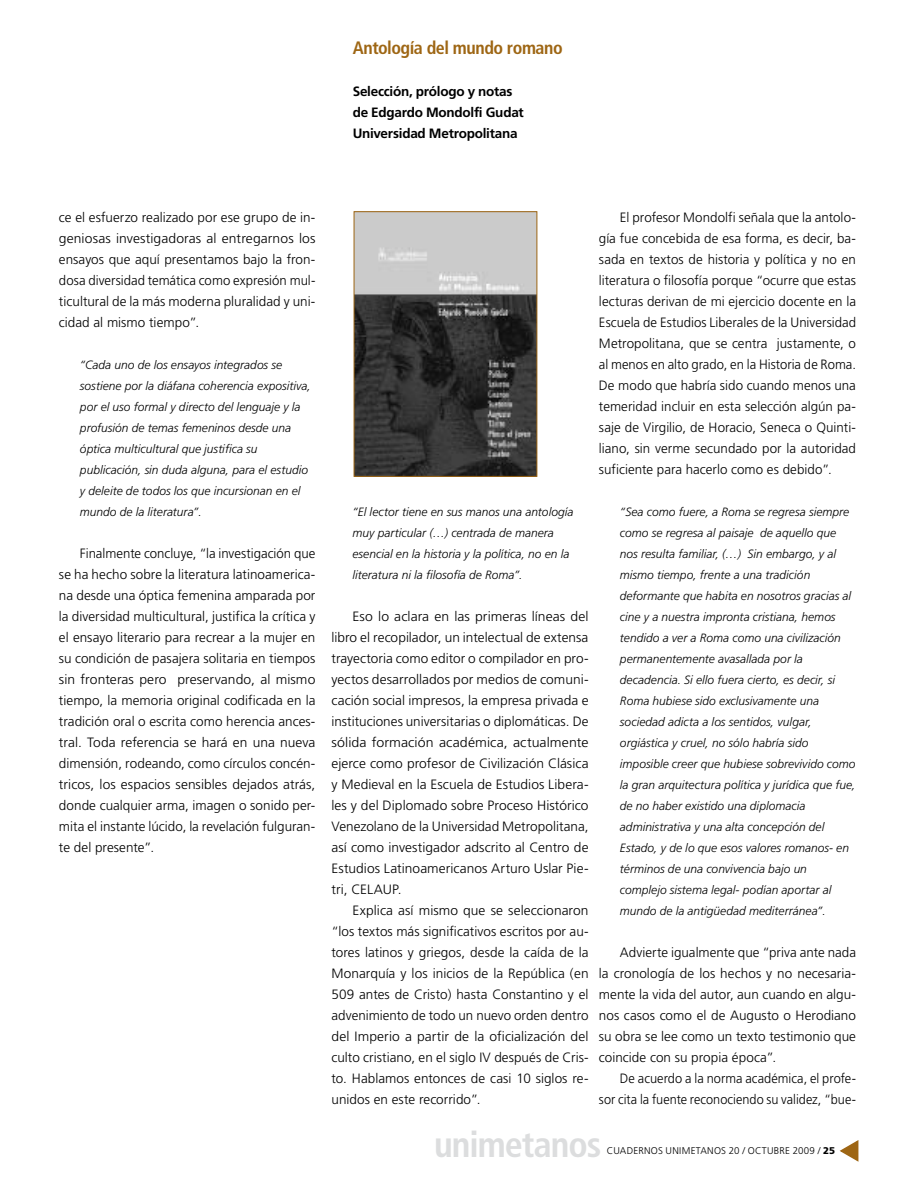
<style>
.page{position:relative;width:918px;height:1188px;background:#fff}
.page>*{position:absolute;margin:0;border:0;box-sizing:border-box;transform-origin:0 0}
.t1{font:700 condensed 36px "Frutiger";letter-spacing:-.03em;color:#dcddde}
.t2{font:700 condensed 18px "Frutiger";letter-spacing:-.025em;color:#9e6614}
.t3{font:300 13.5px/21px "Frutiger";letter-spacing:.005em;color:#000;text-align:justify}
.t4{font:300 13.5px/21px "Frutiger";letter-spacing:.005em;color:#000;text-align:right;scale:.95 1}
.t5{font:700 13.5px/21px "Frutiger";letter-spacing:-.02em;color:#000}
.t6{font:italic 300 12px/21px "Frutiger";color:#000}
.t7{font:300 9.75px "Frutiger";letter-spacing:.025em;color:#000}
.s1{font-weight:900}
</style>
<div class="page">
<svg style="left:839px;top:1140px;width:20px;height:22px"></svg>
<img style="left:356px;top:213px;width:179px;height:262px">
<div style="left:354px;top:211px;width:183px;height:266px;border:1px solid #9e6614"></div>
<h2 class="t2" style="left:353px;top:37px;width:212px">Antología del mundo romano</h2>
<p class="t5" style="left:353px;top:81px;width:173px">Selección, prólogo y notas de Edgardo Mondolfi Gudat<br>Universidad Metropolitana</p>
<p class="t3" style="left:59px;top:207px;width:258px">ce el esfuerzo realizado por ese grupo de in&shy;geniosas investigadoras al entregarnos los ensayos que aquí presentamos bajo la fron&shy;dosa diversidad temática como expresión mul&shy;ticultural de la más moderna pluralidad y uni&shy;cidad al mismo tiempo”.</p>
<p class="t6" style="left:80px;top:354px;width:232px">“Cada uno de los ensayos integrados se sostiene por la diáfana coherencia expositiva, por el uso formal y directo del lenguaje y la profusión de temas femeninos desde una óptica multicultural que justifica su publicación, sin duda alguna, para el estudio y deleite de todos los que incursionan en el mundo de la literatura”.</p>
<p class="t3" style="left:59px;top:543px;width:258px;text-indent:21px">Finalmente concluye, “la investigación que se ha hecho sobre la literatura latinoamerica&shy;na desde una óptica femenina amparada por la diversidad multicultural, justifica la crítica y el ensayo literario para recrear a la mujer en su condición de pasajera solitaria en tiempos sin fronteras pero preservando, al mismo tiempo, la memoria original codificada en la tradición oral o escrita como herencia ances&shy;tral. Toda referencia se hará en una nueva dimensión, rodeando, como círculos concén&shy;tricos, los espacios sensibles dejados atrás, donde cualquier arma, imagen o sonido per&shy;mita el instante lúcido, la revelación fulguran&shy;te del presente”.</p>
<p class="t3" style="left:599px;top:207px;width:259px;text-indent:21px">El profesor Mondolfi señala que la antolo&shy;gía fue concebida de esa forma, es decir, ba&shy;sada en textos de historia y política y no en literatura o filosofía porque “ocurre que estas lecturas derivan de mi ejercicio docente en la Escuela de Estudios Liberales de la U niversidad M etropolitana, que se centra justamente, o al menos en alto grado, en la Historia de Roma.<br>De modo que habría sido cuando menos una temeridad incluir en esta selección algún pa&shy;saje de Virgilio, de Horacio, Seneca o Quinti&shy;liano, sin verme secundado por la autoridad suficiente para hacerlo como es debido”.</p>
<p class="t6" style="left:620px;top:501px;width:237px">“Sea como fuere, a Roma se regresa siempre como se regresa al paisaje de aquello que nos resulta familiar, (…) Sin embargo, y al mismo tiempo, frente a una tradición deformante que habita en nosotros gracias al cine y a nuestra impronta cristiana, hemos tendido a ver a Roma como una civilización permanentemente avasallada por la decadencia. Si ello fuera cierto, es decir, si Roma hubiese sido exclusivamente una sociedad adicta a los sentidos, vulgar, orgiástica y cruel, no sólo habría sido imposible creer que hubiese sobrevivido como la gran arquitectura política y jurídica que fue, de no haber existido una diplomacia administrativa y una alta concepción del Estado, y de lo que esos valores romanos- en términos de una convivencia bajo un complejo sistema legal- podían aportar al mundo de la antigüedad mediterránea”.</p>
<p class="t3" style="left:599px;top:942px;width:259px;text-indent:21px">Advierte igualmente que “priva ante nada la cronología de los hechos y no necesaria&shy;mente la vida del autor, aun cuando en algu&shy;nos casos como el de Augusto o Herodiano su obra se lee como un texto testimonio que coincide con su propia época”.</p>
<p class="t4" style="left:599px;top:1068px;width:272px">De acuerdo a la norma académica, el profe-<br>sor cita la fuente reconociendo su validez, “bue-</p>
<h1 class="t1" style="left:434px;top:1123px;width:169px">unimetanos</h1>
<p class="t6" style="left:352px;top:501px;width:223px">“El lector tiene en sus manos una antología muy particular (…) centrada de manera esencial en la historia y la política, no en la literatura ni la filosofía de Roma”.</p>
<p class="t3" style="left:332px;top:606px;width:259px;text-indent:21px">Eso lo aclara en las primeras líneas del libro el recopilador, un intelectual de extensa trayectoria como editor o compilador en pro&shy;yectos desarrollados por medios de comuni&shy;cación social impresos, la empresa privada e instituciones universitarias o diplomáticas. De sólida formación académica, actualmente ejerce como profesor de Civilización Clásica y Medieval en la Escuela de Estudios Libera&shy;les y del Diplomado sobre Proceso Histórico Venezolano de la U niversidad Metropolitana, así como investigador adscrito al Centro de Estudios Latinoamericanos Arturo Uslar Pie&shy;tri, CE LAU P.</p>
<p class="t3" style="left:332px;top:900px;width:259px;text-indent:21px">Explica así mismo que se seleccionaron “los textos más significativos escritos por au&shy;tores latinos y griegos, desde la caída de la Monarquía y los inicios de la República (en 509 antes de Cristo) hasta Constantino y el advenimiento de todo un nuevo orden dentro del I mperio a partir de la oficialización del culto cristiano, en el siglo IV después de Cris&shy;to. Hablamos entonces de casi 10 siglos re&shy;unidos en este recorrido”.</p>
<p class="t7" style="left:607px;top:1146px;width:230px">cuadernos unimetanos 20 / octubre 2009 / <span class="s1">25</span></p>
</div>
